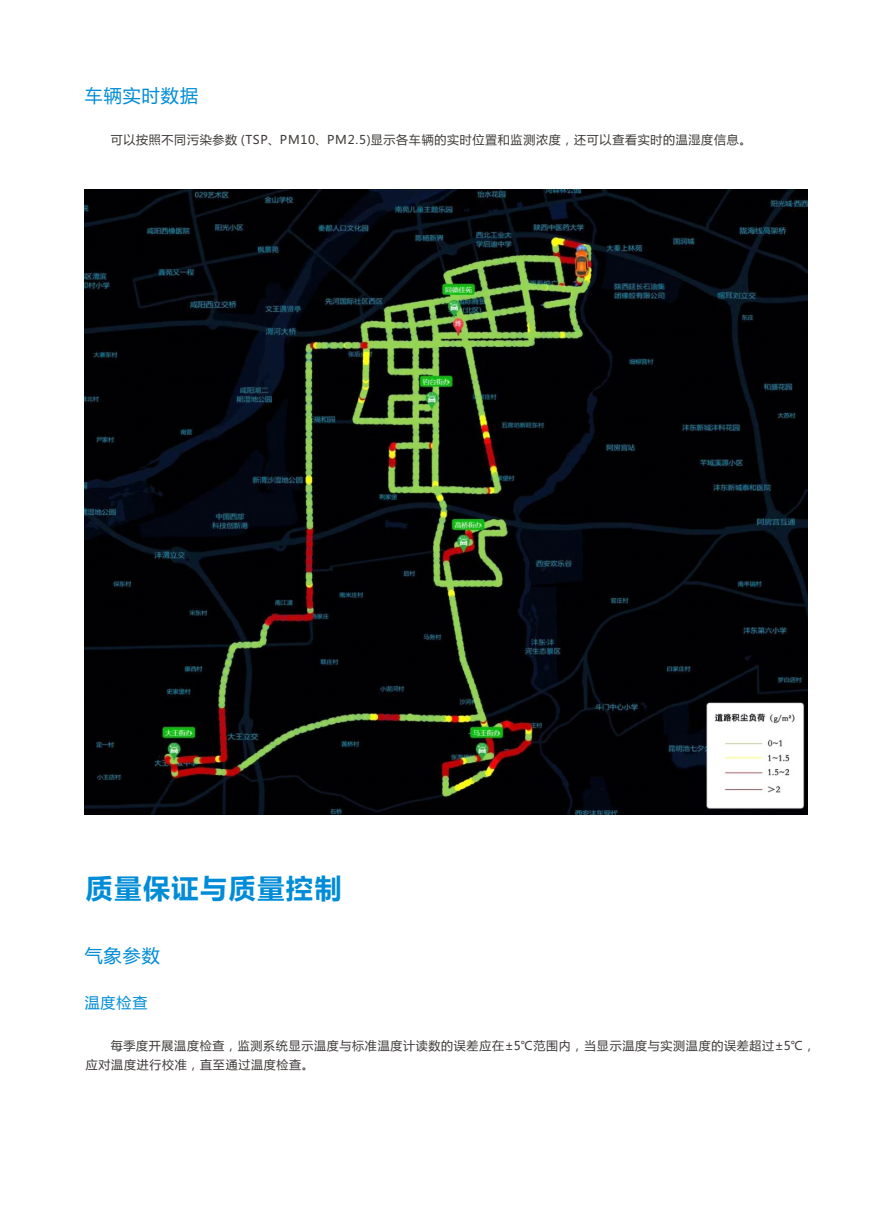
<style>
.page{position:relative;width:893px;height:1212px;background:#fff}
.page>*{position:absolute;margin:0;border:0;box-sizing:border-box;transform-origin:0 0}
.t1{font:700 27px "Microsoft Ya Hei";letter-spacing:.06em;color:#008cd6}
.t2{font:18px "Microsoft Ya Hei";letter-spacing:.06em;color:#008cd6}
.t3{font:15px "Microsoft Ya Hei";color:#008cd6}
.t4{font:12px/19px "Microsoft Ya Hei";letter-spacing:.06em;color:#3e3a39}
</style>
<div class="page">
<img style="left:85px;top:190px;width:723px;height:624px">
<h2 class="t2" style="left:85px;top:87px;width:115px">车辆实时数据</h2>
<p class="t4" style="left:111px;top:131px;width:642px">可以按照不同污染参数 (TSP、PM10、PM2.5)显示各车辆的实时位置和监测浓度，还可以查看实时的温湿度信息。</p>
<h1 class="t1" style="left:86px;top:876px;width:257px">质量保证与质量控制</h1>
<h2 class="t2" style="left:85px;top:947px;width:77px">气象参数</h2>
<p class="t3" style="left:85px;top:996px;width:64px">温度检查</p>
<p class="t4" style="left:86px;top:1037px;width:731px;text-indent:25px">每季度开展温度检查，监测系统显示温度与标准温度计读数的误差应在±5℃范围内，当显示温度与实测温度的误差超过±5℃，应对温度进行校准，直至通过温度检查。</p>
</div>
